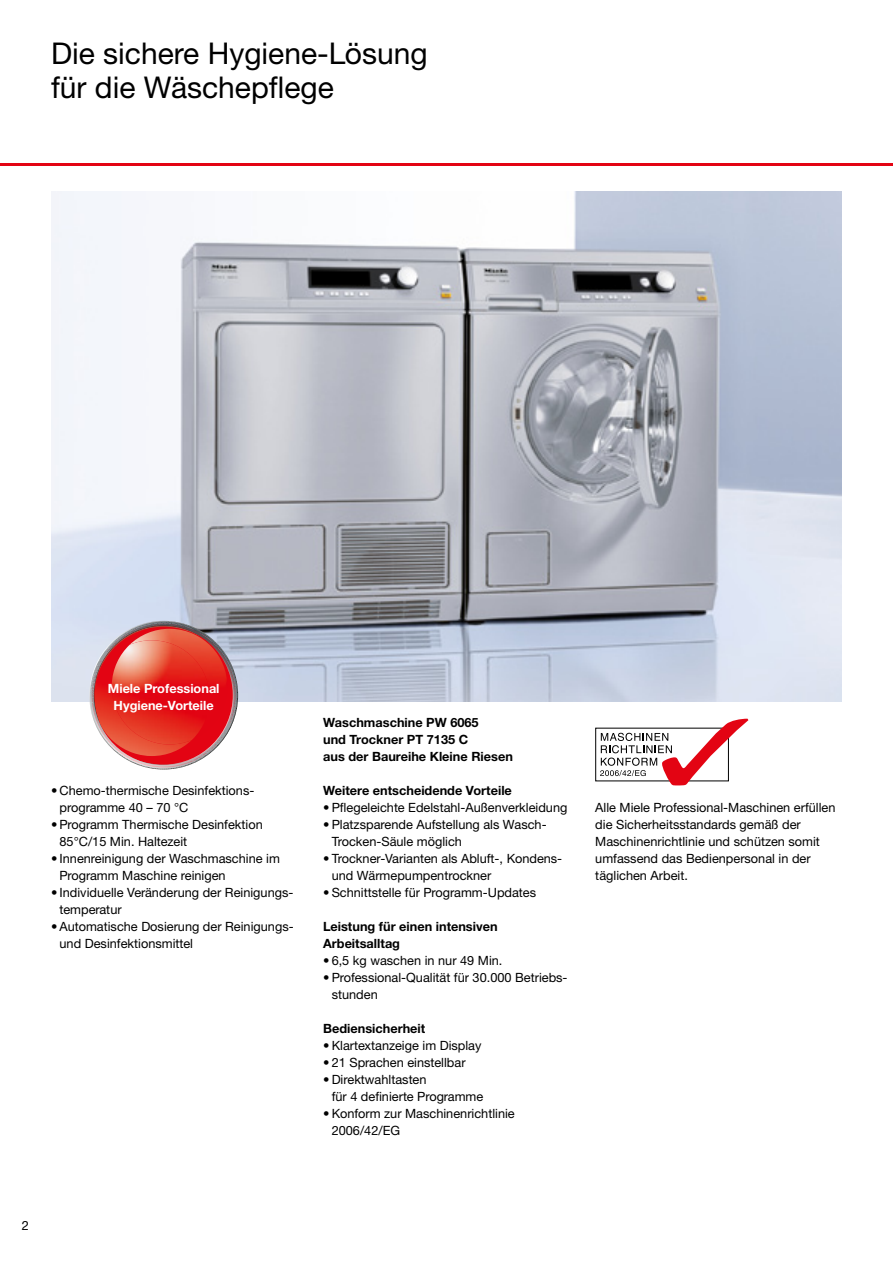
<style>
.page{position:relative;width:893px;height:1263px;background:#fff}
.page>*{position:absolute;margin:0;border:0;box-sizing:border-box;transform-origin:0 0}
.t1{font:30px/34px "Helvetica Neue LTW1 G";color:#000}
.t2{font:12.75px/17px "Helvetica Neue LTW1 G";color:#000}
.t3{font:700 12.75px/17px "Helvetica Neue LTW1 G";color:#000}
.t4{font:700 12.75px/17px "Helvetica Neue LTW1 G";color:#fff;text-align:center}
</style>
<div class="page">
<hr style="left:0;top:164px;width:893px;height:2px;background:#e30413">
<img style="left:51px;top:191px;width:791px;height:511px">
<svg style="left:89px;top:621px;width:149px;height:148px;background:#db615e"></svg>
<svg style="left:600px;top:719px;width:148px;height:66px"></svg>
<h1 class="t1" style="left:51px;top:36px;width:378px">Die sichere Hygiene-Lösung für die Wäschepflege</h1>
<p class="t4" style="left:108px;top:680px;width:113px">Miele Professional<br>Hygiene-Vorteile</p>
<p class="t2" style="left:60px;top:782px;width:196px;text-indent:-9px">• Chemo-thermische Desinfektions&shy;programme 40 – 70 °C</p>
<p class="t2" style="left:60px;top:816px;width:205px;text-indent:-9px">• Programm Thermische Desinfektion<br>85°C/15 Min. Haltezeit</p>
<p class="t2" style="left:60px;top:850px;width:222px;text-indent:-9px">• Innenreinigung der Waschmaschine im<br>Programm Maschine reinigen</p>
<p class="t2" style="left:60px;top:884px;width:235px;text-indent:-9px">• Individuelle Veränderung der Reinigungs&shy;temperatur</p>
<p class="t2" style="left:60px;top:918px;width:236px;text-indent:-9px">• Automatische Dosierung der Reinigungs&shy;und Desinfektionsmittel</p>
<p class="t3" style="left:323px;top:714px;width:191px">Waschmaschine PW 6065<br>und Trockner PT 7135 C<br>aus der Baureihe Kleine Riesen</p>
<p class="t3" style="left:323px;top:782px;width:190px">Weitere entscheidende Vorteile</p>
<p class="t2" style="left:323px;top:799px;width:246px">• Pflegeleichte Edelstahl-Außenverkleidung</p>
<p class="t2" style="left:332px;top:816px;width:216px;text-indent:-9px">• Platzsparende Aufstellung als Wasch-<br>Trocken-Säule möglich</p>
<p class="t2" style="left:332px;top:850px;width:232px;text-indent:-9px">• Trockner-Varianten als Abluft-, Kondens&shy;und Wärmepumpentrockner</p>
<p class="t2" style="left:323px;top:884px;width:214px">• Schnittstelle für Programm-Updates</p>
<p class="t3" style="left:323px;top:918px;width:176px">Leistung für einen intensiven<br>Arbeitsalltag</p>
<p class="t2" style="left:323px;top:952px;width:181px">• 6,5 kg waschen in nur 49 Min.</p>
<p class="t2" style="left:332px;top:969px;width:237px;text-indent:-9px">• Professional-Qualität für 30.000 Betriebs&shy;stunden</p>
<p class="t3" style="left:323px;top:1020px;width:104px">Bediensicherheit</p>
<p class="t2" style="left:323px;top:1037px;width:160px">• Klartextanzeige im Display</p>
<p class="t2" style="left:323px;top:1054px;width:144px">• 21 Sprachen einstellbar</p>
<p class="t2" style="left:332px;top:1071px;width:153px;text-indent:-9px">• Direktwahltasten<br>für 4 definierte Programme</p>
<p class="t2" style="left:332px;top:1105px;width:185px;text-indent:-9px">• Konform zur Maschinenrichtlinie<br>2006/42/EG</p>
<p class="t2" style="left:595px;top:799px;width:242px">Alle Miele Professional-Maschinen erfüllen die Sicherheitsstandards gemäß der Maschinenrichtlinie und schützen somit umfassend das Bedienpersonal in der täglichen Arbeit.</p>
<p class="t2" style="left:22px;top:1216px;width:9px">2</p>
</div>
